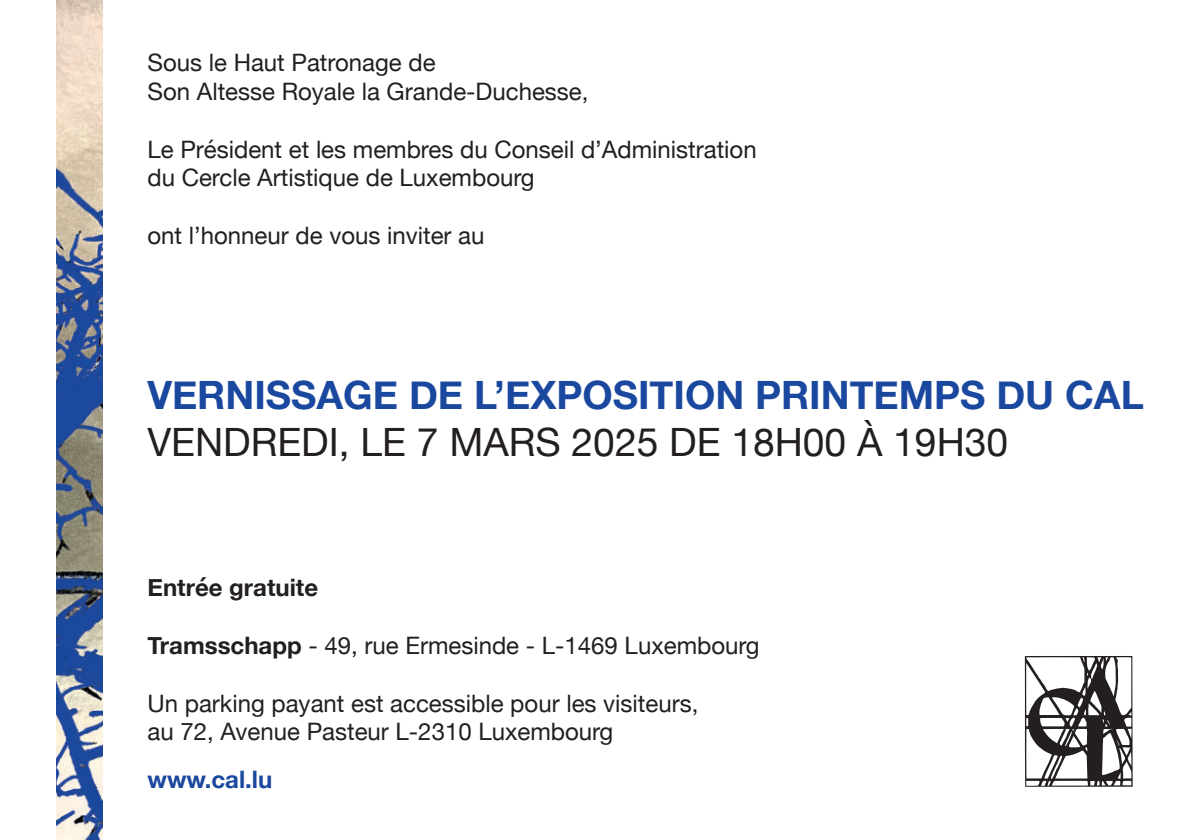
<style>
.page{position:relative;width:1191px;height:840px;background:#fff}
.page>*{position:absolute;margin:0;border:0;box-sizing:border-box;transform-origin:0 0}
.t1{font:700 39px "Helvetica Neue";color:#1a489e}
.t2{font:39px "Helvetica Neue";color:#231f20}
.t3{font:24px/28.8px "Helvetica Neue";color:#231f20}
.t4{font:700 24px "Helvetica Neue";color:#231f20}
.t5{font:700 24px "Helvetica Neue";color:#1a489e}
.s1{font-weight:700}
</style>
<div class="page">
<img style="left:57px;top:0;width:46px;height:839px">
<svg style="left:1024px;top:656px;width:108px;height:130px"></svg>
<p class="t3" style="left:147px;top:50px;width:442px">Sous le Haut Patronage de<br>Son Altesse Royale la Grande-Duchesse,</p>
<p class="t3" style="left:147px;top:136px;width:611px">Le Président et les membres du Conseil d’Administration du Cercle Artistique de Luxembourg</p>
<p class="t3" style="left:147px;top:223px;width:338px">ont l’honneur de vous inviter au</p>
<h1 class="t1" style="left:147px;top:378px;width:998px">VERNISSAGE DE L’EXPOSITION PRINTEMPS DU CAL</h1>
<h1 class="t2" style="left:147px;top:426px;width:862px">VENDREDI, LE 7 MARS 2025 DE 18H00 À 19H30</h1>
<p class="t4" style="left:147px;top:577px;width:172px">Entrée gratuite</p>
<p class="t3" style="left:147px;top:632px;width:613px"><span class="s1">Tramsschapp</span> - 49, rue Ermesinde - L-1469 Luxembourg</p>
<p class="t3" style="left:147px;top:690px;width:552px">Un parking payant est accessible pour les visiteurs, au 72, Avenue Pasteur L-2310 Luxembourg</p>
<p class="t5" style="left:147px;top:768px;width:126px">www.cal.lu</p>
</div>
